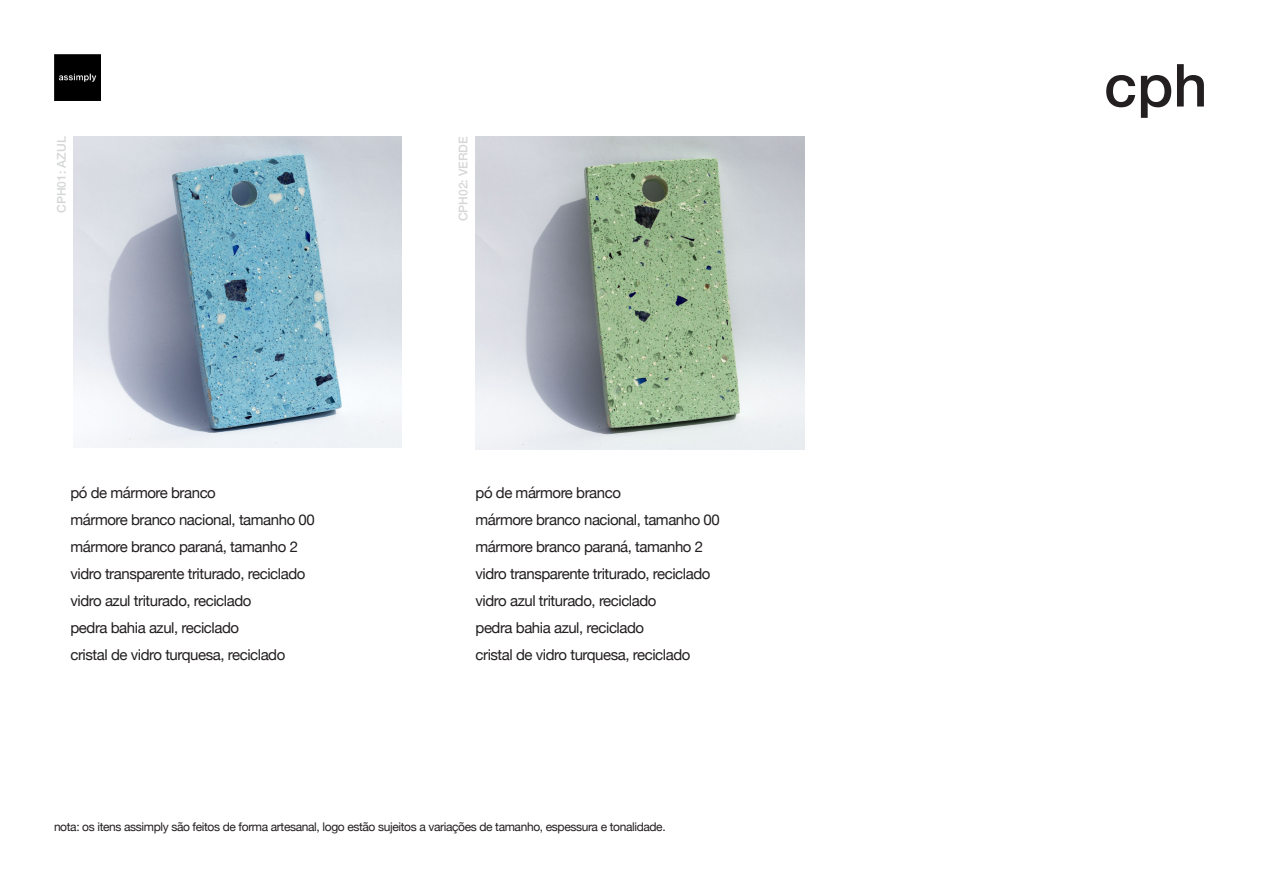
<style>
.page{position:relative;width:1263px;height:893px;background:#fff}
.page>*{position:absolute;margin:0;border:0;box-sizing:border-box;transform-origin:0 0}
.t1{font:500 59.4px "Helvetica Neue";color:#231f20}
.t2{font:15px "Helvetica Neue";letter-spacing:-.03em;color:#231f20}
.t3{font:12px "Helvetica Neue";letter-spacing:-.03em;color:#231f20}
.t4{font:500 12px "Helvetica Neue";color:#d5d7d6}
</style>
<div class="page">
<img style="left:54px;top:54px;width:46px;height:47px">
<img style="left:74px;top:137px;width:328px;height:310px">
<img style="left:475px;top:137px;width:330px;height:312px">
<p class="t4" style="left:52px;top:213px;width:78px;rotate:-90deg">CPH01: AZUL</p>
<p class="t4" style="left:454px;top:221px;width:86px;rotate:-90deg">CPH02: VERDE</p>
<p class="t2" style="left:70px;top:482px;width:147px">pó de mármore branco</p>
<p class="t2" style="left:70px;top:509px;width:246px">mármore branco nacional, tamanho 00</p>
<p class="t2" style="left:70px;top:536px;width:229px">mármore branco paraná, tamanho 2</p>
<p class="t2" style="left:70px;top:563px;width:236px">vidro transparente triturado, reciclado</p>
<p class="t2" style="left:70px;top:590px;width:182px">vidro azul triturado, reciclado</p>
<p class="t2" style="left:70px;top:617px;width:170px">pedra bahia azul, reciclado</p>
<p class="t2" style="left:70px;top:644px;width:216px">cristal de vidro turquesa, reciclado</p>
<p class="t2" style="left:476px;top:482px;width:147px">pó de mármore branco</p>
<p class="t2" style="left:476px;top:509px;width:246px">mármore branco nacional, tamanho 00</p>
<p class="t2" style="left:476px;top:536px;width:229px">mármore branco paraná, tamanho 2</p>
<p class="t2" style="left:476px;top:563px;width:236px">vidro transparente triturado, reciclado</p>
<p class="t2" style="left:476px;top:590px;width:182px">vidro azul triturado, reciclado</p>
<p class="t2" style="left:476px;top:617px;width:170px">pedra bahia azul, reciclado</p>
<p class="t2" style="left:476px;top:644px;width:216px">cristal de vidro turquesa, reciclado</p>
<p class="t3" style="left:54px;top:818px;width:613px">nota: os itens assimply são feitos de forma artesanal, logo estão sujeitos a variações de tamanho, espessura e tonalidade.</p>
<p class="t1" style="left:1104px;top:38px;width:105px">cph</p>
</div>
